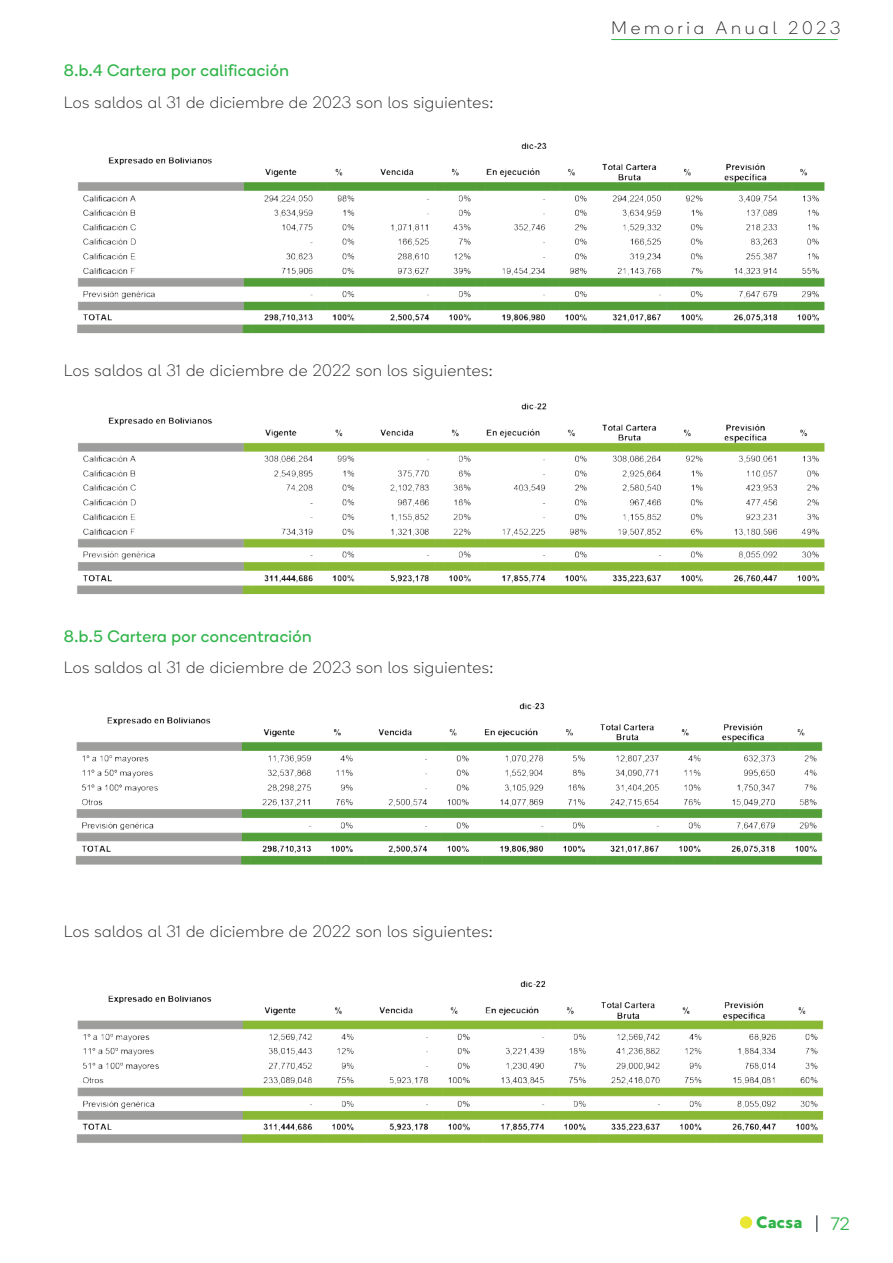
<style>
.page{position:relative;width:893px;height:1263px;background:#fff}
.page>*{position:absolute;margin:0;border:0;box-sizing:border-box;transform-origin:0 0}
.t1{font:100 18px "Boing";letter-spacing:.21em;color:#231f20}
.t2{font:300 18px "Boing";color:#31b44a}
.t3{font:100 16.5px "Boing";letter-spacing:.03em;color:#231f20}
.t4{font:16.5px "Boing";letter-spacing:.03em;color:#31b44a}
.t5{font:16.5px "MADE Good Time Grotesk";letter-spacing:-.09em;color:#31b44a}
</style>
<div class="page">
<svg style="left:816px;top:1215px;width:1px;height:17px"></svg>
<hr style="left:611px;top:39px;width:227px;height:1px;background:#31b44a">
<div style="left:740px;top:1216px;width:12px;height:12px;background:#e9e733;border-radius:50%"></div>
<img style="left:77px;top:142px;width:748px;height:192px">
<img style="left:77px;top:403px;width:748px;height:192px">
<img style="left:75px;top:703px;width:748px;height:162px">
<img style="left:76px;top:980px;width:748px;height:163px">
<p class="t4" style="left:64px;top:61px;width:227px">8.b.4 Cartera por calificación</p>
<p class="t3" style="left:64px;top:92px;width:431px">Los saldos al 31 de diciembre de 2023 son los siguientes:</p>
<p class="t3" style="left:64px;top:361px;width:430px">Los saldos al 31 de diciembre de 2022 son los siguientes:</p>
<p class="t4" style="left:64px;top:626px;width:249px">8.b.5 Cartera por concentración</p>
<p class="t3" style="left:64px;top:658px;width:431px">Los saldos al 31 de diciembre de 2023 son los siguientes:</p>
<p class="t3" style="left:64px;top:922px;width:430px">Los saldos al 31 de diciembre de 2022 son los siguientes:</p>
<p class="t1" style="left:611px;top:17px;width:231px">Memoria Anual 2023</p>
<p class="t5" style="left:756px;top:1213px;width:49px">Cacsa</p>
<p class="t2" style="left:831px;top:1213px;width:20px">72</p>
</div>
